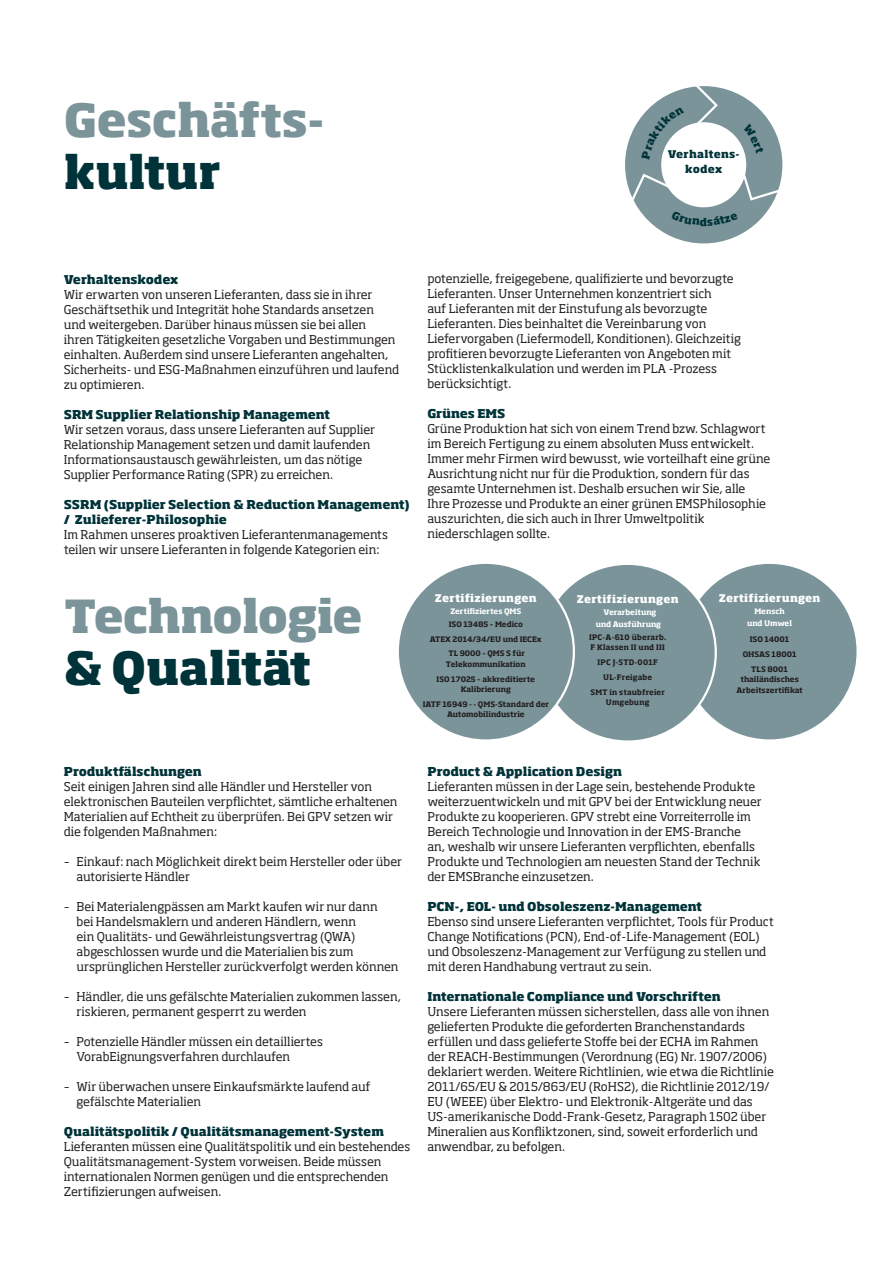
<style>
.page{position:relative;width:893px;height:1263px;background:#fff}
.page>*{position:absolute;margin:0;border:0;box-sizing:border-box;transform-origin:0 0}
.Copy_BLACK{font:800 45px/52.5px "Soho Std";letter-spacing:-.02em;color:#7a949a}
.Copy_BLACK-2{font:800 45px "Soho Std";letter-spacing:-.01em;color:#003339}
.GPV_brød{font:12px/15px "Soho Std";color:#231f20}
.GPV_mellem{font:800 12px/15px "Soho Std";letter-spacing:-.005em;color:#003339}
.GPV_mellem-2{font:800 10.5px "Soho Std";letter-spacing:.03em;color:#fff}
.GPV_mellem-3{font:800 10.5px/15px "Soho Std";letter-spacing:.015em;color:#003339;text-align:center}
.GPV_brød-2{font:700 7.5px/10.5px "Soho Std";color:#231f20;text-align:center}
.GPV_brød_DE{font:700 7.5px/10.5px "Soho Std";letter-spacing:.03em;color:#231f20}
.GPV_brød-3{font:700 7.5px/12px "Soho Std";letter-spacing:-.005em;color:#fff;text-align:center}
.s1{color:#003339}
</style>
<div class="page">
<div style="left:625px;top:86px;width:157px;height:157px;background:#7a949a;border-radius:50%"></div>
<div style="left:682px;top:563px;width:176px;height:177px;background:#7a949a;border-radius:50%"></div>
<div style="left:540px;top:564px;width:176px;height:177px;background:#7a949a;border-radius:50%"></div>
<div style="left:398px;top:563px;width:176px;height:177px;background:#7a949a;border-radius:50%"></div>
<svg style="left:625px;top:86px;width:158px;height:140px"></svg>
<p class="Copy_BLACK" style="left:64px;top:93px;width:262px">Geschäfts-</p>
<p class="Copy_BLACK-2" style="left:64px;top:143px;width:159px">kultur</p>
<p class="GPV_mellem-3" style="left:668px;top:147px;width:73px">Verhaltens&shy;kodex</p>
<p class="GPV_mellem" style="left:64px;top:271px;width:116px">Verhaltenskodex</p>
<p class="GPV_brød" style="left:64px;top:286px;width:337px">Wir erwarten von unseren Lieferanten, dass sie in ihrer Geschäftsethik und Integrität hohe Standards ansetzen<br>und weitergeben. Darüber hinaus müssen sie bei allen<br>ihren Tätigkeiten gesetzliche Vorgaben und Bestimmungen einhalten. Außerdem sind unsere Lieferanten angehalten, Sicherheits- und ESG-Maßnahmen einzuführen und laufend zu optimieren.</p>
<p class="GPV_mellem" style="left:64px;top:406px;width:268px">SRM Supplier Relationship Management</p>
<p class="GPV_brød" style="left:64px;top:421px;width:313px">Wir setzen voraus, dass unsere Lieferanten auf Supplier Relationship Management setzen und damit laufenden Informationsaustausch gewährleisten, um das nötige Supplier Performance Rating (SPR) zu erreichen.</p>
<p class="GPV_mellem" style="left:64px;top:496px;width:347px">SSRM (Supplier Selection &amp; Reduction Management) / Zulieferer-Philosophie</p>
<p class="GPV_brød" style="left:64px;top:526px;width:326px">Im Rahmen unseres proaktiven Lieferantenmanagements teilen wir unsere Lieferanten in folgende Kategorien ein:</p>
<p class="GPV_brød" style="left:427px;top:271px;width:315px">potenzielle, freigegebene, qualifizierte und bevorzugte Lieferanten. Unser Unternehmen konzentriert sich<br>auf Lieferanten mit der Einstufung als bevorzugte Lieferanten. Dies beinhaltet die Vereinbarung von Liefervorgaben (Liefermodell, Konditionen). Gleichzeitig profitieren bevorzugte Lieferanten von Angeboten mit Stücklistenkalkulation und werden im PLA -Prozess berücksichtigt.</p>
<p class="GPV_mellem" style="left:427px;top:406px;width:80px">Grünes EMS</p>
<p class="GPV_brød" style="left:427px;top:421px;width:344px">Grüne Produktion hat sich von einem Trend bzw. Schlagwort im Bereich Fertigung zu einem absoluten Muss entwickelt.<br>Immer mehr Firmen wird bewusst, wie vorteilhaft eine grüne Ausrichtung nicht nur für die Produktion, sondern für das gesamte Unternehmen ist. Deshalb ersuchen wir Sie, alle Ihre Prozesse und Produkte an einer grünen EMSPhilosophie auszurichten, die sich auch in Ihrer Umweltpolitik niederschlagen sollte.</p>
<p class="Copy_BLACK" style="left:64px;top:588px;width:300px">Technologie <span class="s1">&amp; Qualität</span></p>
<p class="GPV_mellem-2" style="left:435px;top:591px;width:103px">Zertifizierungen</p>
<p class="GPV_brød-3" style="left:450px;top:605px;width:72px">Zertifiziertes QMS</p>
<p class="GPV_mellem-2" style="left:577px;top:592px;width:103px">Zertifizierungen</p>
<p class="GPV_brød-3" style="left:603px;top:606px;width:55px">Verarbeitung</p>
<p class="GPV_brød-2" style="left:449px;top:618px;width:76px">ISO 13485 – Medico</p>
<p class="GPV_brød-3" style="left:596px;top:618px;width:67px">und Ausführung</p>
<p class="GPV_brød-2" style="left:430px;top:633px;width:113px">ATEX 2014/34/EU und IECEx</p>
<p class="GPV_brød-2" style="left:446px;top:648px;width:81px">TL 9000 – QMS S für<br>Telekommunikation</p>
<p class="GPV_brød-2" style="left:437px;top:673px;width:100px">ISO 17025 – akkreditierte<br>Kalibrierung</p>
<p class="GPV_brød-2" style="left:423px;top:698px;width:128px">IATF 16949 - - QMS-Standard der<br>Automobilindustrie</p>
<p class="GPV_brød_DE" style="left:589px;top:632px;width:79px">IPC-A-610 überarb.<br>F Klassen II und III</p>
<p class="GPV_brød_DE" style="left:598px;top:657px;width:62px">IPC J-STD-001F</p>
<p class="GPV_brød_DE" style="left:603px;top:672px;width:51px">UL-Freigabe</p>
<p class="GPV_brød_DE" style="left:590px;top:686px;width:76px;text-align:center">SMT in staubfreier<br>Umgebung</p>
<p class="GPV_mellem-2" style="left:719px;top:591px;width:103px">Zertifizierungen</p>
<p class="GPV_brød-3" style="left:747px;top:605px;width:46px">Mensch und Umwel</p>
<p class="GPV_brød-2" style="left:750px;top:634px;width:41px">ISO 14001</p>
<p class="GPV_brød-2" style="left:743px;top:649px;width:55px">OHSAS 18001</p>
<p class="GPV_brød-2" style="left:736px;top:663px;width:68px">TLS 8001 thailändisches<br>Arbeitszertifikat</p>
<p class="GPV_mellem" style="left:64px;top:764px;width:140px">Produktfälschungen</p>
<p class="GPV_brød" style="left:64px;top:779px;width:335px">Seit einigen Jahren sind alle Händler und Hersteller von elektronischen Bauteilen verpflichtet, sämtliche erhaltenen Materialien auf Echtheit zu überprüfen. Bei GPV setzen wir die folgenden Maßnahmen:</p>
<p class="GPV_brød" style="left:77px;top:854px;width:327px;text-indent:-13px">– Einkauf: nach Möglichkeit direkt beim Hersteller oder über autorisierte Händler</p>
<p class="GPV_brød" style="left:77px;top:899px;width:323px;text-indent:-13px">– Bei Materialengpässen am Markt kaufen wir nur dann<br>bei Handelsmaklern und anderen Händlern, wenn<br>ein Qualitäts- und Gewährleistungsvertrag (QWA) abgeschlossen wurde und die Materialien bis zum ursprünglichen Hersteller zurückverfolgt werden können</p>
<p class="GPV_brød" style="left:77px;top:989px;width:326px;text-indent:-13px">– Händler, die uns gefälschte Materialien zukommen lassen, riskieren, permanent gesperrt zu werden</p>
<p class="GPV_brød" style="left:77px;top:1034px;width:248px;text-indent:-13px">– Potenzielle Händler müssen ein detailliertes<br>VorabEignungsverfahren durchlaufen</p>
<p class="GPV_brød" style="left:77px;top:1079px;width:296px;text-indent:-13px">– Wir überwachen unsere Einkaufsmärkte laufend auf gefälschte Materialien</p>
<p class="GPV_mellem" style="left:64px;top:1124px;width:322px">Qualitätspolitik / Qualitätsmanagement-System</p>
<p class="GPV_brød" style="left:64px;top:1139px;width:348px">Lieferanten müssen eine Qualitätspolitik und ein bestehendes Qualitätsmanagement-System vorweisen. Beide müssen internationalen Normen genügen und die entsprechenden Zertifizierungen aufweisen.</p>
<p class="GPV_mellem" style="left:427px;top:764px;width:196px">Product &amp; Application Design</p>
<p class="GPV_brød" style="left:427px;top:779px;width:336px">Lieferanten müssen in der Lage sein, bestehende Produkte weiterzuentwickeln und mit GPV bei der Entwicklung neuer Produkte zu kooperieren. GPV strebt eine Vorreiterrolle im Bereich Technologie und Innovation in der EMS-Branche an, weshalb wir unsere Lieferanten verpflichten, ebenfalls Produkte und Technologien am neuesten Stand der Technik der EMSBranche einzusetzen.</p>
<p class="GPV_mellem" style="left:427px;top:899px;width:276px">PCN-, EOL- und Obsoleszenz-Management</p>
<p class="GPV_brød" style="left:427px;top:914px;width:348px">Ebenso sind unsere Lieferanten verpflichtet, Tools für Product Change Notifications (PCN), End-of-Life-Management (EOL) und Obsoleszenz-Management zur Verfügung zu stellen und mit deren Handhabung vertraut zu sein.</p>
<p class="GPV_mellem" style="left:427px;top:989px;width:295px">Internationale Compliance und Vorschriften</p>
<p class="GPV_brød" style="left:427px;top:1004px;width:348px">Unsere Lieferanten müssen sicherstellen, dass alle von ihnen gelieferten Produkte die geforderten Branchenstandards erfüllen und dass gelieferte Stoffe bei der ECHA im Rahmen der REACH-Bestimmungen (Verordnung (EG) Nr. 1907/2006) deklariert werden. Weitere Richtlinien, wie etwa die Richtlinie 2011/65/EU &amp; 2015/863/EU (RoHS2), die Richtlinie 2012/19/ EU (WEEE) über Elektro- und Elektronik-Altgeräte und das US-amerikanische Dodd-Frank-Gesetz, Paragraph 1502 über Mineralien aus Konfliktzonen, sind, soweit erforderlich und anwendbar, zu befolgen.</p>
</div>
